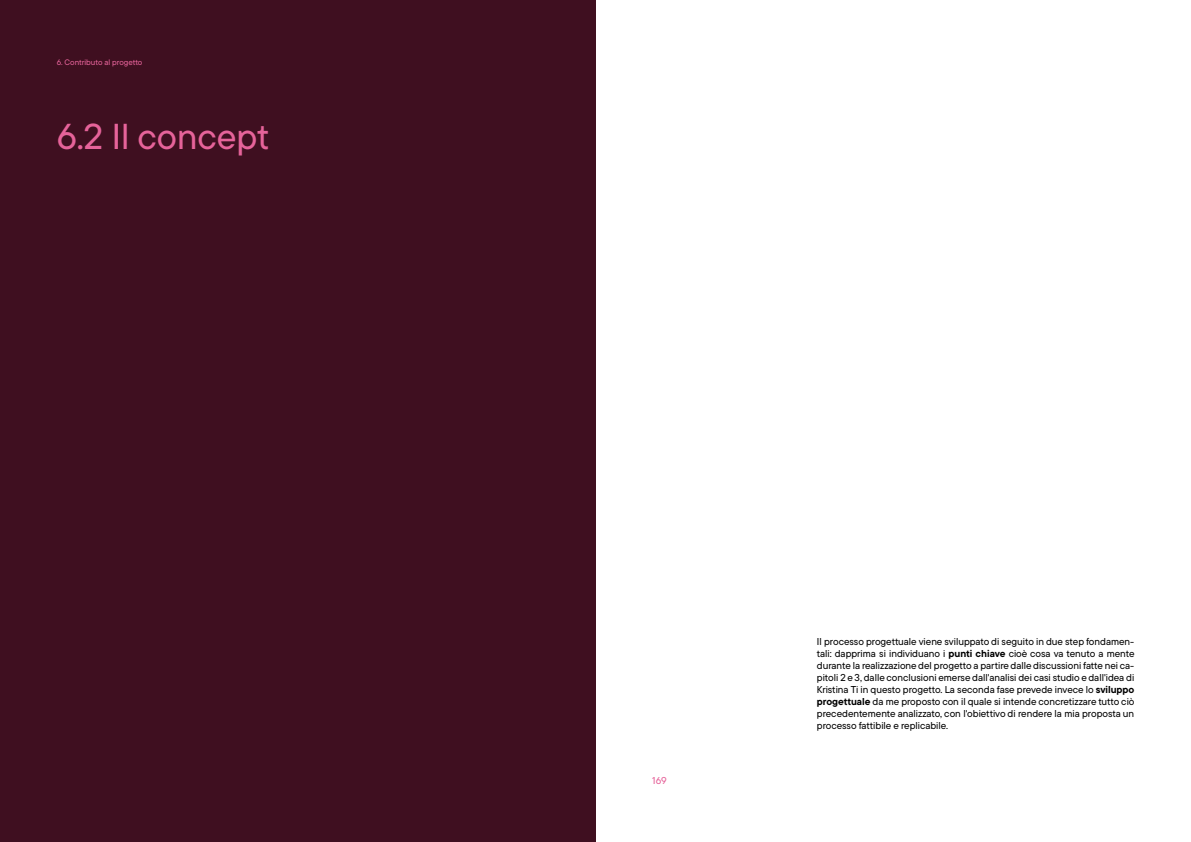
<style>
.page{position:relative;width:1191px;height:842px;background:#fff}
.page>*{position:absolute;margin:0;border:0;box-sizing:border-box;transform-origin:0 0}
.t1{font:500 36px "TT Commons Pro";color:#e6639a}
.t2{font:500 10px/12px "TT Commons Pro";color:#000;text-align:justify}
.t3{font:500 10px "TT Commons Pro";color:#e6639a}
.t4{font:500 8px "TT Commons Pro";color:#e6639a}
.s1{font-weight:700}
</style>
<div class="page">
<div style="left:0;top:0;width:595px;height:842px;background:#3f0f20"></div>
<p class="t4" style="left:57px;top:56px;width:87px">6. Contributo al progetto</p>
<h1 class="t1" style="left:57px;top:111px;width:214px">6.2 Il concept</h1>
<p class="t3" style="left:652px;top:773px;width:16px">169</p>
<p class="t2" style="left:817px;top:635px;width:319px">Il processo progettuale viene sviluppato di seguito in due step fondamen&shy;tali: dapprima si individuano i <span class="s1">punti chiave</span> cioè cosa va tenuto a mente durante la realizzazione del progetto a partire dalle discussioni fatte nei ca&shy;pitoli 2 e 3, dalle conclusioni emerse dall'analisi dei casi studio e dall'idea di Kristina Ti in questo progetto. La seconda fase prevede invece lo <span class="s1">sviluppo progettuale</span> da me proposto con il quale si intende concretizzare tutto ciò precedentemente analizzato, con l'obiettivo di rendere la mia proposta un processo fattibile e replicabile.</p>
</div>
